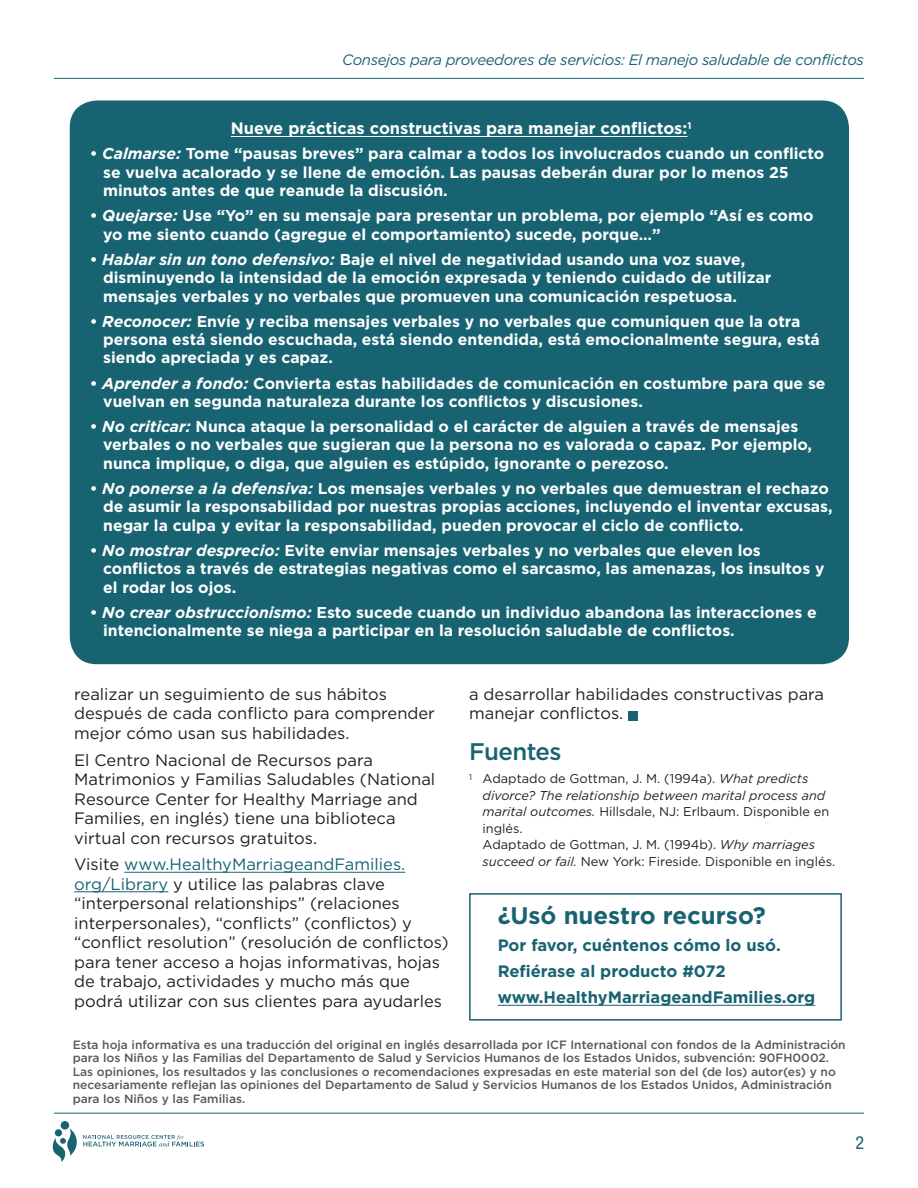
<style>
.page{position:relative;width:918px;height:1188px;background:#fff}
.page>*{position:absolute;margin:0;border:0;box-sizing:border-box;transform-origin:0 0}
.t1{font:700 24px "Gotham";color:#186372}
.t2{font:500 24px "Gotham";letter-spacing:-.025em;color:#186372}
.t3{font:condensed 18px "Helvetica Neue";color:#186372}
.t4{font:16.5px/19.5px "Gotham";color:#231f20}
.t5{font:700 16.5px/26.2px "Gotham";color:#186372}
.t6{font:700 16.5px "Gotham";color:#fff}
.t7{font:700 15.75px/18.5px "Gotham";color:#fff}
.t8{font:italic 15px "Gotham";letter-spacing:-.025em;color:#186372}
.t9{font:12.75px/16.5px "Gotham";color:#231f20}
.t10{font:500 12px/13.5px "Gotham";color:#57585a}
.s1{font-style:italic}
.s2{color:#186372}
</style>
<div class="page">
<div style="left:61px;top:1121px;width:8px;height:9px;background:#186372;border-radius:50%"></div>
<svg style="left:53px;top:1128px;width:151px;height:34px"></svg>
<hr style="left:54px;top:1113px;width:810px;height:1px;background:#186372">
<hr style="left:124px;top:872px;width:281px;height:1px;background:#186372">
<hr style="left:74px;top:892px;width:94px;height:1px;background:#186372">
<hr style="left:54px;top:78px;width:810px;height:1px;background:#186372">
<div style="left:469px;top:893px;width:373px;height:128px;border:2px solid #186372"></div>
<hr style="left:498px;top:1005px;width:317px;height:1px;background:#186372">
<div style="left:70px;top:100px;width:779px;height:564px;background:#186372;border-radius:27px"></div>
<hr style="left:231px;top:136px;width:456px;height:1px;background:#fff">
<div style="left:628px;top:711px;width:10px;height:10px;background:#186372"></div>
<p class="t8" style="left:342px;top:52px;width:523px">Consejos para proveedores de servicios: El manejo saludable de conflictos</p>
<p class="t6" style="left:231px;top:119px;width:462px">Nueve prácticas constructivas para manejar conflictos:<sup>1</sup></p>
<p class="t7" style="left:103px;top:144px;width:723px;text-indent:-13px">• <span class="s1">Calmarse:</span> Tome “pausas breves” para calmar a todos los involucrados cuando un conflicto se vuelva acalorado y se llene de emoción. Las pausas deberán durar por lo menos 25 minutos antes de que reanude la discusión.</p>
<p class="t7" style="left:103px;top:206px;width:712px;text-indent:-13px">• <span class="s1">Quejarse:</span> Use “Yo” en su mensaje para presentar un problema, por ejemplo “Así es como yo me siento cuando (agregue el comportamiento) sucede, porque…”</p>
<p class="t7" style="left:103px;top:250px;width:670px;text-indent:-13px">• <span class="s1">Hablar sin un tono defensivo:</span> Baje el nivel de negatividad usando una voz suave, disminuyendo la intensidad de la emoción expresada y teniendo cuidado de utilizar mensajes verbales y no verbales que promueven una comunicación respetuosa.</p>
<p class="t7" style="left:103px;top:311px;width:718px;text-indent:-13px">• <span class="s1">Reconocer:</span> Envíe y reciba mensajes verbales y no verbales que comuniquen que la otra persona está siendo escuchada, está siendo entendida, está emocionalmente segura, está siendo apreciada y es capaz.</p>
<p class="t7" style="left:103px;top:373px;width:724px;text-indent:-13px">• <span class="s1">Aprender a fondo:</span> Convierta estas habilidades de comunicación en costumbre para que se vuelvan en segunda naturaleza durante los conflictos y discusiones.</p>
<p class="t7" style="left:103px;top:417px;width:710px;text-indent:-13px">• <span class="s1">No criticar:</span> Nunca ataque la personalidad o el carácter de alguien a través de mensajes verbales o no verbales que sugieran que la persona no es valorada o capaz. Por ejemplo, nunca implique, o diga, que alguien es estúpido, ignorante o perezoso.</p>
<p class="t7" style="left:103px;top:479px;width:731px;text-indent:-13px">• <span class="s1">No ponerse a la defensiva:</span> Los mensajes verbales y no verbales que demuestran el rechazo de asumir la responsabilidad por nuestras propias acciones, incluyendo el inventar excusas, negar la culpa y evitar la responsabilidad, pueden provocar el ciclo de conflicto.</p>
<p class="t7" style="left:103px;top:541px;width:723px;text-indent:-13px">• <span class="s1">No mostrar desprecio:</span> Evite enviar mensajes verbales y no verbales que eleven los conflictos a través de estrategias negativas como el sarcasmo, las amenazas, los insultos y el rodar los ojos.</p>
<p class="t7" style="left:103px;top:603px;width:715px;text-indent:-13px">• <span class="s1">No crear obstruccionismo:</span> Esto sucede cuando un individuo abandona las interacciones e intencionalmente se niega a participar en la resolución saludable de conflictos.</p>
<p class="t4" style="left:74px;top:684px;width:362px">realizar un seguimiento de sus hábitos después de cada conflicto para comprender mejor cómo usan sus habilidades.</p>
<p class="t4" style="left:469px;top:684px;width:356px">a desarrollar habilidades constructivas para manejar conflictos.</p>
<h2 class="t2" style="left:469px;top:738px;width:94px">Fuentes</h2>
<p class="t9" style="left:483px;top:770px;width:354px;text-indent:-13px"><sup>1</sup> Adaptado de Gottman, J. M. (1994a). <span class="s1">What predicts divorce? The relationship between marital process and marital outcomes.</span> Hillsdale, NJ: Erlbaum. Disponible en inglés.<br>Adaptado de Gottman, J. M. (1994b). <span class="s1">Why marriages succeed or fail.</span> New York: Fireside. Disponible en inglés.</p>
<p class="t1" style="left:498px;top:902px;width:270px">¿Usó nuestro recurso?</p>
<p class="t5" style="left:498px;top:931px;width:319px">Por favor, cuéntenos cómo lo usó.<br>Refiérase al producto #072 www.HealthyMarriageandFamilies.org</p>
<p class="t10" style="left:73px;top:1038px;width:774px">Esta hoja informativa es una traducción del original en inglés desarrollada por ICF International con fondos de la Administración para los Niños y las Familias del Departamento de Salud y Servicios Humanos de los Estados Unidos, subvención: 90FH0002.<br>Las opiniones, los resultados y las conclusiones o recomendaciones expresadas en este material son del (de los) autor(es) y no necesariamente reflejan las opiniones del Departamento de Salud y Servicios Humanos de los Estados Unidos, Administración para los Niños y las Familias.</p>
<p class="t4" style="left:74px;top:750px;width:362px">El Centro Nacional de Recursos para Matrimonios y Familias Saludables (National Resource Center for Healthy Marriage and Families, en inglés) tiene una biblioteca virtual con recursos gratuitos.</p>
<p class="t4" style="left:74px;top:854px;width:376px">Visite <span class="s2">www.HealthyMarriageandFamilies. org/Library</span> y utilice las palabras clave “interpersonal relationships” (relaciones interpersonales), “conflicts” (conflictos) y “conflict resolution” (resolución de conflictos) para tener acceso a hojas informativas, hojas de trabajo, actividades y mucho más que podrá utilizar con sus clientes para ayudarles</p>
<p class="t3" style="left:855px;top:1132px;width:10px">2</p>
</div>
